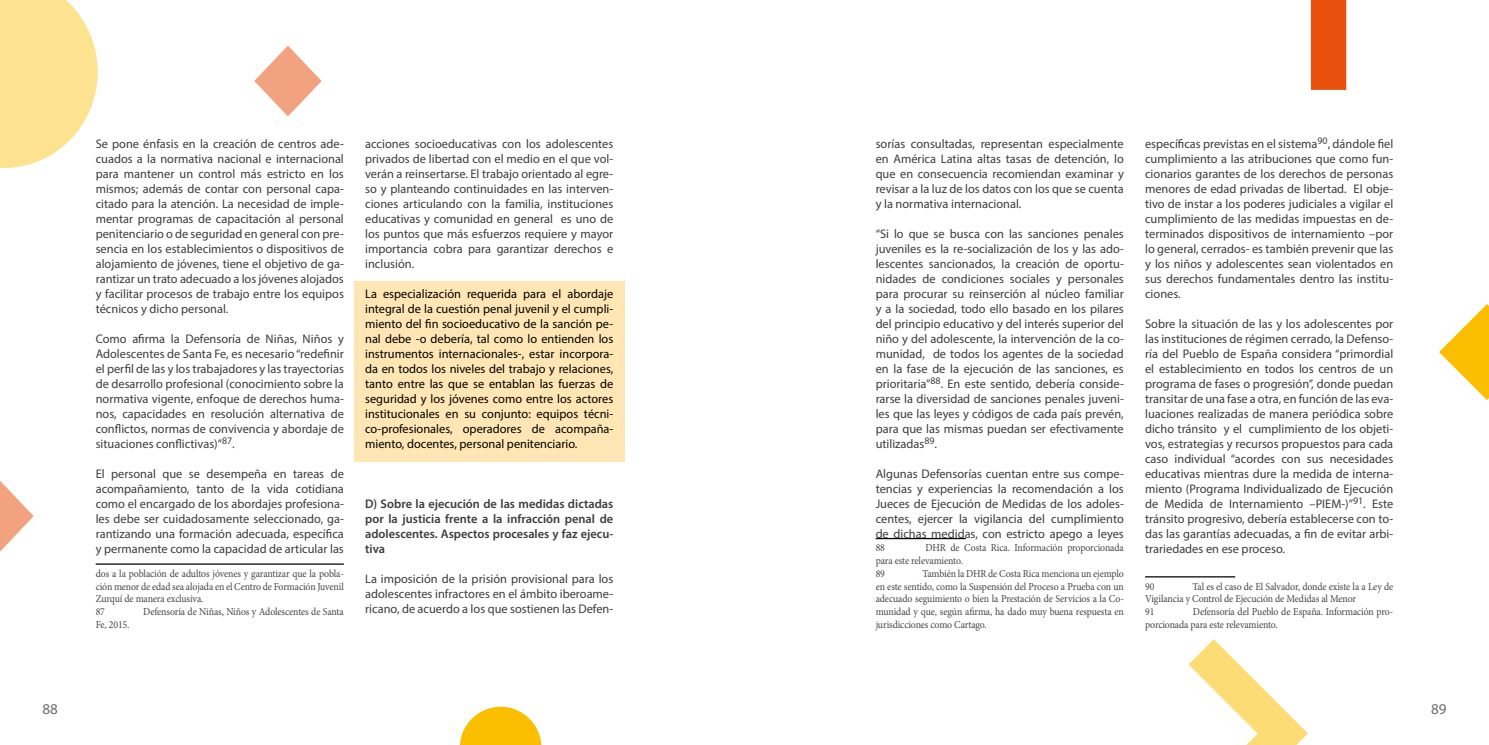
<style>
.page{position:relative;width:1489px;height:745px;background:#fff}
.page>*{position:absolute;margin:0;border:0;box-sizing:border-box;transform-origin:0 0}
.t1{font:15px "Myriad Pro";color:#6b6b6a}
.t2{font:12.5px/15px "Myriad Pro";color:#3c3c3b;text-align:justify}
.t3{font:12.5px/15px "Myriad Pro";color:#000;text-align:justify}
.t4{font:600 12.5px/15px "Myriad Pro";color:#3c3c3b;text-align:justify}
.t5{font:10.62px/12.8px "Minion Pro";letter-spacing:-.01em;color:#454444;scale:.92 1}
</style>
<div class="page">
<svg style="left:0;top:481px;width:34px;height:70px"></svg>
<svg style="left:0;top:0;width:98px;height:168px"></svg>
<div style="left:354px;top:281px;width:271px;height:180px;background:#ffe6b4"></div>
<hr style="left:96px;top:563px;width:248px;height:1px;background:#000">
<svg style="left:254px;top:45px;width:67px;height:71px"></svg>
<svg style="left:460px;top:706px;width:81px;height:38px"></svg>
<hr style="left:875px;top:537px;width:90px;height:2px;background:#000">
<hr style="left:1144px;top:576px;width:90px;height:1px;background:#000">
<svg style="left:1439px;top:304px;width:49px;height:96px"></svg>
<svg style="left:1188px;top:639px;width:119px;height:105px"></svg>
<div style="left:1310px;top:0;width:36px;height:90px;background:#e9500e"></div>
<p class="t2" style="left:96px;top:136px;width:250px">Se pone énfasis en la creación de centros ade&shy;cuados a la normativa nacional e internacional para mantener un control más estricto en los mismos; además de contar con personal capa&shy;citado para la atención. La necesidad de imple&shy;mentar programas de capacitación al personal penitenciario o de seguridad en general con pre&shy;sencia en los establecimientos o dispositivos de alojamiento de jóvenes, tiene el objetivo de ga&shy;rantizar un trato adecuado a los jóvenes alojados y facilitar procesos de trabajo entre los equipos técnicos y dicho personal.</p>
<p class="t2" style="left:96px;top:331px;width:250px">Como afirma la Defensoría de Niñas, Niños y Adolescentes de Santa Fe, es necesario “redefinir el perfil de las y los trabajadores y las trayectorias de desarrollo profesional (conocimiento sobre la normativa vigente, enfoque de derechos huma&shy;nos, capacidades en resolución alternativa de conflictos, normas de convivencia y abordaje de situaciones conflictivas)”<sup>87</sup>.</p>
<p class="t2" style="left:96px;top:466px;width:250px">El personal que se desempeña en tareas de acompañamiento, tanto de la vida cotidiana como el encargado de los abordajes profesiona&shy;les debe ser cuidadosamente seleccionado, ga&shy;rantizando una formación adecuada, específica y permanente como la capacidad de articular las</p>
<p class="t5" style="left:96px;top:566px;width:271px">dos a la población de adultos jóvenes y garantizar que la pobla&shy;ción menor de edad sea alojada en el Centro de Formación Juvenil Zurquí de manera exclusiva.<br>87</p>
<p class="t5" style="left:143px;top:605px;width:219px">Defensoría de Niñas, Niños y Adolescentes de Santa</p>
<p class="t5" style="left:96px;top:617px;width:38px">Fe, 2015.</p>
<p class="t2" style="left:365px;top:136px;width:250px">acciones socioeducativas con los adolescentes privados de libertad con el medio en el que vol&shy;verán a reinsertarse. El trabajo orientado al egre&shy;so y planteando continuidades en las interven&shy;ciones articulando con la familia, instituciones educativas y comunidad en general es uno de los puntos que más esfuerzos requiere y mayor importancia cobra para garantizar derechos e inclusión.</p>
<p class="t3" style="left:365px;top:286px;width:250px">La especialización requerida para el abordaje integral de la cuestión penal juvenil y el cumpli&shy;miento del fin socioeducativo de la sanción pe&shy;nal debe -o debería, tal como lo entienden los instrumentos internacionales-, estar incorpora&shy;da en todos los niveles del trabajo y relaciones, tanto entre las que se entablan las fuerzas de seguridad y los jóvenes como entre los actores institucionales en su conjunto: equipos técni&shy;co-profesionales, operadores de acompaña&shy;miento, docentes, personal penitenciario.</p>
<p class="t4" style="left:365px;top:496px;width:250px">D) Sobre la ejecución de las medidas dictadas por la justicia frente a la infracción penal de adolescentes. Aspectos procesales y faz ejecu&shy;tiva</p>
<p class="t2" style="left:365px;top:571px;width:250px">La imposición de la prisión provisional para los adolescentes infractores en el ámbito iberoame&shy;ricano, de acuerdo a los que sostienen las Defen-</p>
<p class="t2" style="left:875px;top:136px;width:250px">sorías consultadas, representan especialmente en América Latina altas tasas de detención, lo que en consecuencia recomiendan examinar y revisar a la luz de los datos con los que se cuenta y la normativa internacional.</p>
<p class="t2" style="left:875px;top:226px;width:250px">“Si lo que se busca con las sanciones penales juveniles es la re-socialización de los y las ado&shy;lescentes sancionados, la creación de oportu&shy;nidades de condiciones sociales y personales para procurar su reinserción al núcleo familiar y a la sociedad, todo ello basado en los pilares del principio educativo y del interés superior del niño y del adolescente, la intervención de la co&shy;munidad, de todos los agentes de la sociedad en la fase de la ejecución de las sanciones, es prioritaria”<sup>88</sup>. En este sentido, debería conside&shy;rarse la diversidad de sanciones penales juveni&shy;les que las leyes y códigos de cada país prevén, para que las mismas puedan ser efectivamente utilizadas<sup>89</sup>.</p>
<p class="t2" style="left:875px;top:466px;width:250px">Algunas Defensorías cuentan entre sus compe&shy;tencias y experiencias la recomendación a los Jueces de Ejecución de Medidas de los adoles&shy;centes, ejercer la vigilancia del cumplimiento de dichas medidas, con estricto apego a leyes</p>
<p class="t5" style="left:875px;top:541px;width:12px">88</p>
<p class="t5" style="left:875px;top:541px;width:271px;text-indent:50px">DHR de Costa Rica. Información proporcionada para este relevamiento.<br>89</p>
<p class="t5" style="left:875px;top:566px;width:271px;text-align:justify;text-indent:47px">También la DHR de Costa Rica menciona un ejemplo en este sentido, como la Suspensión del Proceso a Prueba con un adecuado seguimiento o bien la Prestación de Servicios a la Co&shy;munidad y que, según afirma, ha dado muy buena respuesta en jurisdicciones como Cartago.</p>
<p class="t2" style="left:1144px;top:136px;width:250px">específicas previstas en el sistema<sup>90</sup>, dándole fiel cumplimiento a las atribuciones que como fun&shy;cionarios garantes de los derechos de personas menores de edad privadas de libertad. El obje&shy;tivo de instar a los poderes judiciales a vigilar el cumplimiento de las medidas impuestas en de&shy;terminados dispositivos de internamiento –por lo general, cerrados- es también prevenir que las y los niños y adolescentes sean violentados en sus derechos fundamentales dentro las institu&shy;ciones.</p>
<p class="t2" style="left:1144px;top:316px;width:250px">Sobre la situación de las y los adolescentes por las instituciones de régimen cerrado, la Defenso&shy;ría del Pueblo de España considera “primordial el establecimiento en todos los centros de un programa de fases o progresión”, donde puedan transitar de una fase a otra, en función de las eva&shy;luaciones realizadas de manera periódica sobre dicho tránsito y el cumplimiento de los objeti&shy;vos, estrategias y recursos propuestos para cada caso individual “acordes con sus necesidades educativas mientras dure la medida de interna&shy;miento (Programa Individualizado de Ejecución de Medida de Internamiento –PIEM-)”<sup>91</sup>. Este tránsito progresivo, debería establecerse con to&shy;das las garantías adecuadas, a fin de evitar arbi&shy;trariedades en ese proceso.</p>
<p class="t5" style="left:1144px;top:579px;width:12px">90</p>
<p class="t5" style="left:1144px;top:579px;width:271px;text-indent:47px">Tal es el caso de El Salvador, donde existe la a Ley de<br>Vigilancia y Control de Ejecución de Medidas al Menor<br>91</p>
<p class="t5" style="left:1144px;top:605px;width:271px;text-indent:48px">Defensoría del Pueblo de España. Información pro&shy;porcionada para este relevamiento.</p>
<p class="t1" style="left:43px;top:699px;width:17px">88</p>
<p class="t1" style="left:1430px;top:699px;width:17px">89</p>
</div>
